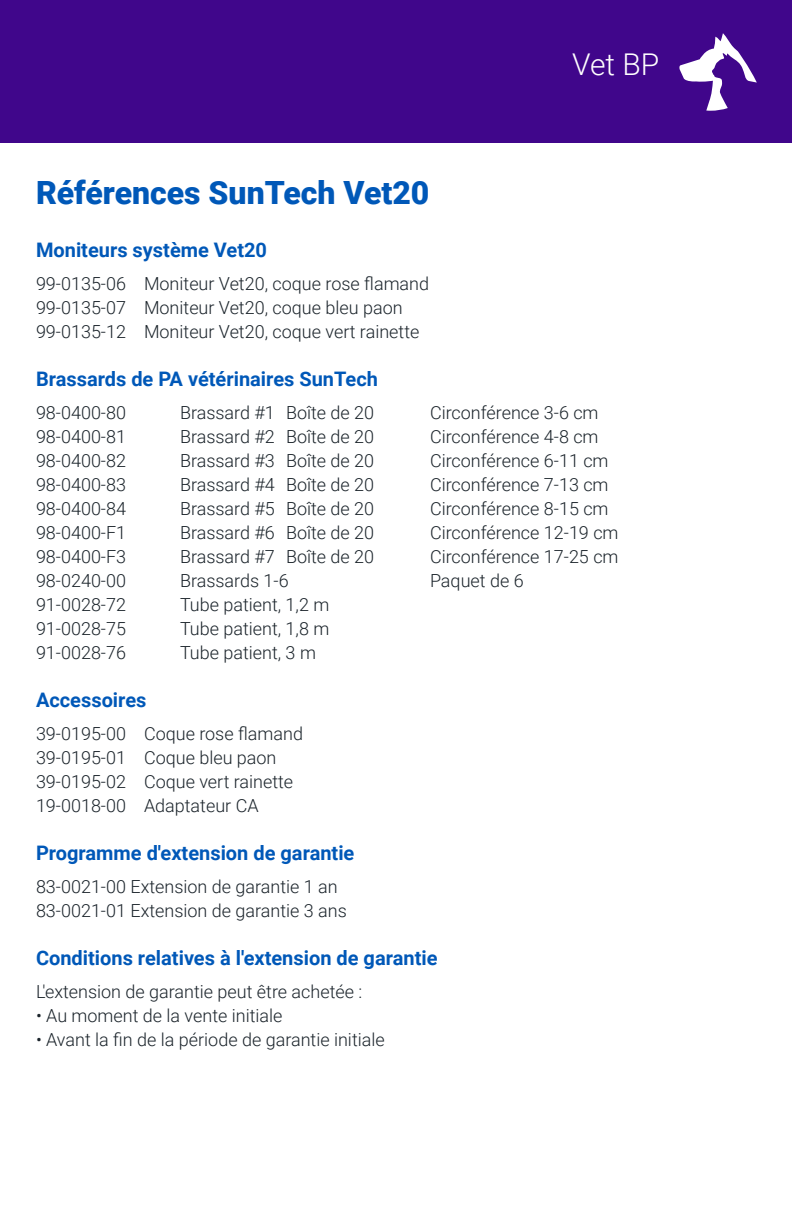
<style>
.page{position:relative;width:792px;height:1224px;background:#fff}
.page>*{position:absolute;margin:0;border:0;box-sizing:border-box;transform-origin:0 0}
.t1{font:900 32px "Roboto";color:#0058b8}
.t2{font:300 30px "Roboto";color:#fff}
.t3{font:700 20px "Roboto";color:#0058b8}
.t4{font:300 18px "Roboto";color:#1b242b}
</style>
<div class="page">
<div style="left:0;top:0;width:792px;height:142px;background:#40068b"></div>
<svg style="left:679px;top:33px;width:78px;height:78px"></svg>
<p class="t2" style="left:572px;top:43px;width:89px">Vet BP</p>
<p class="t1" style="left:36px;top:170px;width:395px">Références SunTech Vet20</p>
<p class="t3" style="left:36px;top:236px;width:233px">Moniteurs système Vet20</p>
<p class="t4" style="left:36px;top:271px;width:395px">99-0135-06 Moniteur Vet20, coque rose flamand</p>
<p class="t4" style="left:36px;top:295px;width:368px">99-0135-07 Moniteur Vet20, coque bleu paon</p>
<p class="t4" style="left:36px;top:319px;width:385px">99-0135-12 Moniteur Vet20, coque vert rainette</p>
<p class="t3" style="left:36px;top:365px;width:344px">Brassards de PA vétérinaires SunTech</p>
<p class="t4" style="left:36px;top:400px;width:92px">98-0400-80</p>
<p class="t4" style="left:180px;top:400px;width:196px">Brassard #1 Boîte de 20</p>
<p class="t4" style="left:430px;top:400px;width:170px">Circonférence 3-6 cm</p>
<p class="t4" style="left:36px;top:424px;width:92px">98-0400-81</p>
<p class="t4" style="left:180px;top:424px;width:196px">Brassard #2 Boîte de 20</p>
<p class="t4" style="left:430px;top:424px;width:170px">Circonférence 4-8 cm</p>
<p class="t4" style="left:36px;top:448px;width:92px">98-0400-82</p>
<p class="t4" style="left:180px;top:448px;width:196px">Brassard #3 Boîte de 20</p>
<p class="t4" style="left:430px;top:448px;width:180px">Circonférence 6-11 cm</p>
<p class="t4" style="left:36px;top:472px;width:92px">98-0400-83</p>
<p class="t4" style="left:180px;top:472px;width:196px">Brassard #4 Boîte de 20</p>
<p class="t4" style="left:430px;top:472px;width:180px">Circonférence 7-13 cm</p>
<p class="t4" style="left:36px;top:496px;width:92px">98-0400-84</p>
<p class="t4" style="left:180px;top:496px;width:196px">Brassard #5 Boîte de 20</p>
<p class="t4" style="left:430px;top:496px;width:180px">Circonférence 8-15 cm</p>
<p class="t4" style="left:36px;top:520px;width:92px">98-0400-F1</p>
<p class="t4" style="left:180px;top:520px;width:196px">Brassard #6 Boîte de 20</p>
<p class="t4" style="left:430px;top:520px;width:190px">Circonférence 12-19 cm</p>
<p class="t4" style="left:36px;top:544px;width:92px">98-0400-F3</p>
<p class="t4" style="left:180px;top:544px;width:196px">Brassard #7 Boîte de 20</p>
<p class="t4" style="left:430px;top:544px;width:190px">Circonférence 17-25 cm</p>
<p class="t4" style="left:36px;top:568px;width:92px">98-0240-00</p>
<p class="t4" style="left:180px;top:568px;width:110px">Brassards 1-6</p>
<p class="t4" style="left:430px;top:568px;width:95px">Paquet de 6</p>
<p class="t4" style="left:36px;top:592px;width:92px">91-0028-72</p>
<p class="t4" style="left:180px;top:592px;width:151px">Tube patient, 1,2 m</p>
<p class="t4" style="left:36px;top:616px;width:92px">91-0028-75</p>
<p class="t4" style="left:180px;top:616px;width:151px">Tube patient, 1,8 m</p>
<p class="t4" style="left:36px;top:640px;width:92px">91-0028-76</p>
<p class="t4" style="left:180px;top:640px;width:137px">Tube patient, 3 m</p>
<p class="t3" style="left:36px;top:686px;width:112px">Accessoires</p>
<p class="t4" style="left:36px;top:721px;width:269px">39-0195-00 Coque rose flamand</p>
<p class="t4" style="left:36px;top:745px;width:242px">39-0195-01 Coque bleu paon</p>
<p class="t4" style="left:36px;top:769px;width:259px">39-0195-02 Coque vert rainette</p>
<p class="t4" style="left:36px;top:793px;width:224px">19-0018-00 Adaptateur CA</p>
<p class="t3" style="left:36px;top:839px;width:320px">Programme d'extension de garantie</p>
<p class="t4" style="left:36px;top:874px;width:303px">83-0021-00 Extension de garantie 1 an</p>
<p class="t4" style="left:36px;top:898px;width:312px">83-0021-01 Extension de garantie 3 ans</p>
<p class="t3" style="left:36px;top:944px;width:403px">Conditions relatives à l'extension de garantie</p>
<p class="t4" style="left:36px;top:979px;width:328px">L'extension de garantie peut être achetée :</p>
<p class="t4" style="left:36px;top:1003px;width:248px">• Au moment de la vente initiale</p>
<p class="t4" style="left:36px;top:1027px;width:350px">• Avant la fin de la période de garantie initiale</p>
</div>
